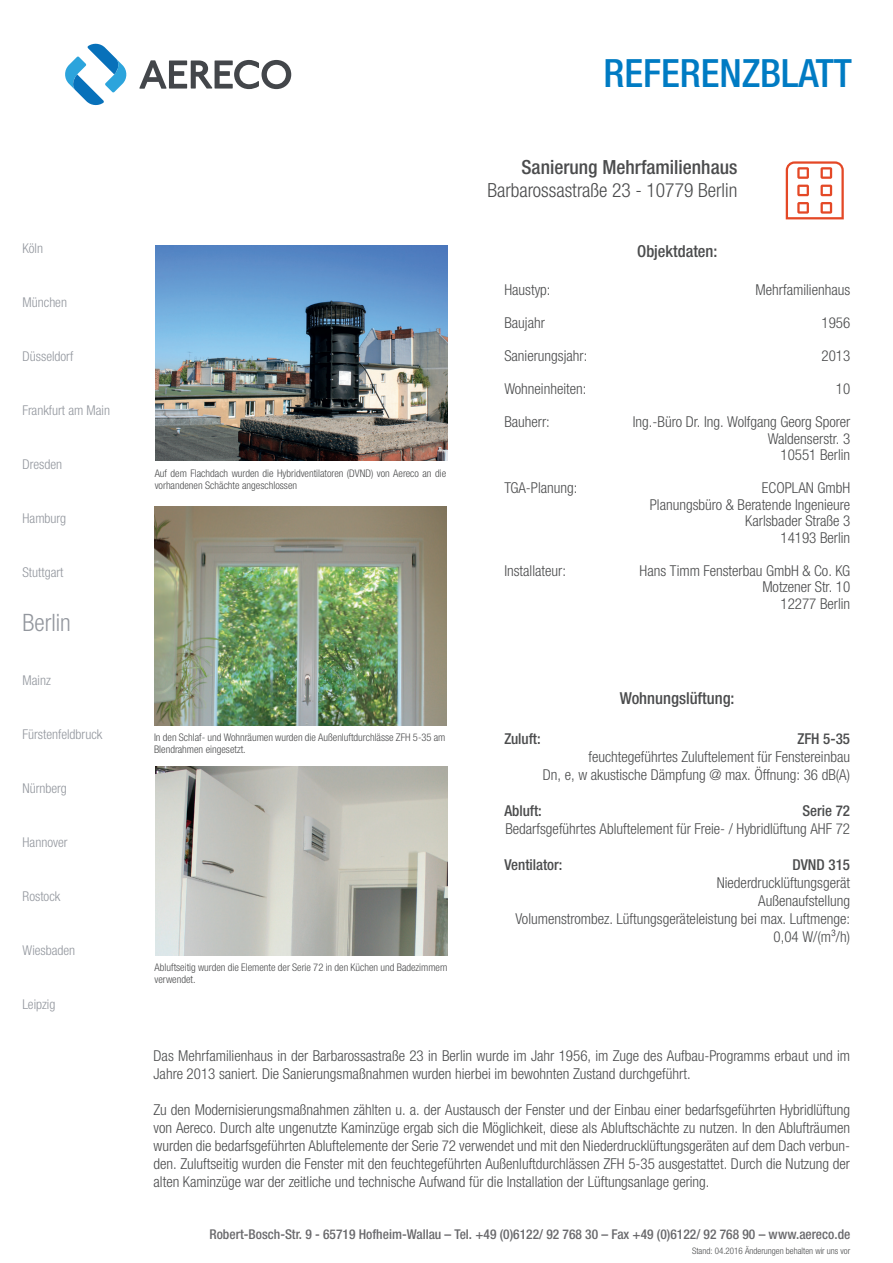
<style>
.page{position:relative;width:893px;height:1263px;background:#fff}
.page>*{position:absolute;margin:0;border:0;box-sizing:border-box;transform-origin:0 0}
.t1{font:500 condensed 39px "Helvetica Neue LTW1 G";color:#007bc3}
.t2{font:300 condensed 24px "Helvetica Neue LTW1 G";color:#93979e}
.t3{font:300 condensed 19.5px "Helvetica Neue LTW1 G";color:#4b4c4d}
.t4{font:500 condensed 19.5px "Helvetica Neue LTW1 G";color:#4b4c4d}
.t5{font:500 condensed 16.5px "Helvetica Neue LTW1 G";color:#4b4c4d}
.t6{font:300 condensed 15px/18px "Helvetica Neue LTW1 G";color:#4b4c4d;text-align:right}
.t7{font:500 condensed 15px "Helvetica Neue LTW1 G";color:#4b4c4d}
.t8{font:300 condensed 13.5px "Helvetica Neue LTW1 G";color:#93979e}
.t9{font:500 condensed 13.5px "Helvetica Neue LTW1 G";color:#69696c}
.t10{font:300 condensed 10.5px/12px "Helvetica Neue LTW1 G";color:#4b4c4d}
.t11{font:300 condensed 9px "Helvetica Neue LTW1 G";color:#4b4c4d}
</style>
<div class="page">
<svg style="left:139px;top:60px;width:152px;height:29px"></svg>
<svg style="left:65px;top:43px;width:62px;height:63px"></svg>
<svg style="left:786px;top:161px;width:58px;height:58px"></svg>
<img style="left:155px;top:245px;width:292px;height:216px">
<img style="left:154px;top:506px;width:292px;height:219px">
<img style="left:155px;top:767px;width:292px;height:188px">
<p class="t8" style="left:23px;top:240px;width:22px">Köln</p>
<p class="t8" style="left:23px;top:294px;width:46px">München</p>
<p class="t8" style="left:23px;top:348px;width:52px">Düsseldorf</p>
<p class="t8" style="left:23px;top:402px;width:89px">Frankfurt am Main</p>
<p class="t8" style="left:23px;top:456px;width:41px">Dresden</p>
<p class="t8" style="left:23px;top:510px;width:45px">Hamburg</p>
<p class="t8" style="left:23px;top:564px;width:42px">Stuttgart</p>
<h2 class="t2" style="left:23px;top:608px;width:50px">Berlin</h2>
<p class="t8" style="left:23px;top:672px;width:30px">Mainz</p>
<p class="t8" style="left:23px;top:726px;width:81px">Fürstenfeldbruck</p>
<p class="t8" style="left:23px;top:780px;width:46px">Nürnberg</p>
<p class="t8" style="left:23px;top:834px;width:46px">Hannover</p>
<p class="t8" style="left:23px;top:888px;width:39px">Rostock</p>
<p class="t8" style="left:23px;top:942px;width:54px">Wiesbaden</p>
<p class="t8" style="left:23px;top:996px;width:34px">Leipzig</p>
<h1 class="t1" style="left:603px;top:50px;width:250px">REFERENZBLATT</h1>
<h3 class="t4" style="left:521px;top:155px;width:217px">Sanierung Mehrfamilienhaus</h3>
<h3 class="t3" style="left:487px;top:179px;width:252px">Barbarossastraße 23 - 10779 Berlin</h3>
<p class="t10" style="left:155px;top:467px;width:293px">Auf dem Flachdach wurden die Hybridventilatoren (DVND) von Aereco an die vorhandenen Schächte angeschlossen</p>
<p class="t10" style="left:154px;top:732px;width:293px">In den Schlaf- und Wohnräumen wurden die Außenluftdurchlässe ZFH 5-35 am<br>Blendrahmen eingesetzt.</p>
<p class="t10" style="left:155px;top:961px;width:294px">Abluftseitig wurden die Elemente der Serie 72 in den Küchen und Badezimmern verwendet.</p>
<p class="t5" style="left:637px;top:241px;width:82px">Objektdaten:</p>
<p class="t6" style="left:504px;top:281px;width:48px">Haustyp:</p>
<p class="t6" style="left:755px;top:281px;width:96px">Mehrfamilienhaus</p>
<p class="t6" style="left:504px;top:314px;width:42px">Baujahr</p>
<p class="t6" style="left:821px;top:314px;width:30px">1956</p>
<p class="t6" style="left:504px;top:347px;width:84px">Sanierungsjahr:</p>
<p class="t6" style="left:821px;top:347px;width:30px">2013</p>
<p class="t6" style="left:504px;top:380px;width:84px">Wohneinheiten:</p>
<p class="t6" style="left:836px;top:380px;width:16px">10</p>
<p class="t6" style="left:504px;top:413px;width:47px">Bauherr:</p>
<p class="t6" style="left:633px;top:414px;width:219px;line-height:16.5px">Ing.-Büro Dr. Ing. Wolfgang Georg Sporer<br>Waldenserstr. 3<br>10551 Berlin</p>
<p class="t6" style="left:504px;top:479px;width:75px">TGA-Planung:</p>
<p class="t6" style="left:650px;top:480px;width:202px;line-height:16.5px">ECOPLAN GmbH<br>Planungsbüro &amp; Beratende Ingenieure<br>Karlsbader Straße 3<br>14193 Berlin</p>
<p class="t6" style="left:504px;top:562px;width:63px">Installateur:</p>
<p class="t6" style="left:640px;top:562px;width:212px;line-height:16.5px">Hans Timm Fensterbau GmbH &amp; Co. KG<br>Motzener Str. 10<br>12277 Berlin</p>
<p class="t5" style="left:620px;top:688px;width:116px">Wohnungslüftung:</p>
<p class="t7" style="left:504px;top:729px;width:38px">Zuluft:</p>
<p class="t7" style="left:797px;top:729px;width:54px">ZFH 5-35</p>
<p class="t6" style="left:543px;top:748px;width:309px">feuchtegeführtes Zuluftelement für Fenstereinbau<br>Dn, e, w akustische Dämpfung @ max. Öffnung: 36 dB(A)</p>
<p class="t7" style="left:504px;top:801px;width:39px">Abluft:</p>
<p class="t7" style="left:802px;top:801px;width:49px">Serie 72</p>
<p class="t6" style="left:505px;top:820px;width:346px">Bedarfsgeführtes Abluftelement für Freie- / Hybridlüftung AHF 72</p>
<p class="t7" style="left:504px;top:855px;width:60px">Ventilator:</p>
<p class="t7" style="left:792px;top:855px;width:59px">DVND 315</p>
<p class="t6" style="left:516px;top:874px;width:336px">Niederdrucklüftungsgerät<br>Außenaufstellung<br>Volumenstrombez. Lüftungsgeräteleistung bei max. Luftmenge:<br>0,04 W/(m³/h)</p>
<p class="t6" style="left:154px;top:1047px;width:698px;text-align:left">Das Mehrfamilienhaus in der Barbarossastraße 23 in Berlin wurde im Jahr 1956, im Zuge des Aufbau-Programms erbaut und im<br>Jahre 2013 saniert. Die Sanierungsmaßnahmen wurden hierbei im bewohnten Zustand durchgeführt.</p>
<p class="t6" style="left:154px;top:1101px;width:698px;text-align:justify">Zu den Modernisierungsmaßnahmen zählten u. a. der Austausch der Fenster und der Einbau einer bedarfsgeführten Hybridlüftung von Aereco. Durch alte ungenutzte Kaminzüge ergab sich die Möglichkeit, diese als Abluftschächte zu nutzen. In den Ablufträumen wurden die bedarfsgeführten Abluftelemente der Serie 72 verwendet und mit den Niederdrucklüftungsgeräten auf dem Dach verbun&shy;den. Zuluftseitig wurden die Fenster mit den feuchtegeführten Außenluftdurchlässen ZFH 5-35 ausgestattet. Durch die Nutzung der alten Kaminzüge war der zeitliche und technische Aufwand für die Installation der Lüftungsanlage gering.</p>
<p class="t9" style="left:209px;top:1226px;width:642px">Robert-Bosch-Str. 9 - 65719 Hofheim-Wallau – Tel. +49 (0)6122/ 92 768 30 – Fax +49 (0)6122/ 92 768 90 – www.aereco.de</p>
<p class="t11" style="left:692px;top:1245px;width:160px">Stand: 04.2016 Änderungen behalten wir uns vor</p>
</div>
